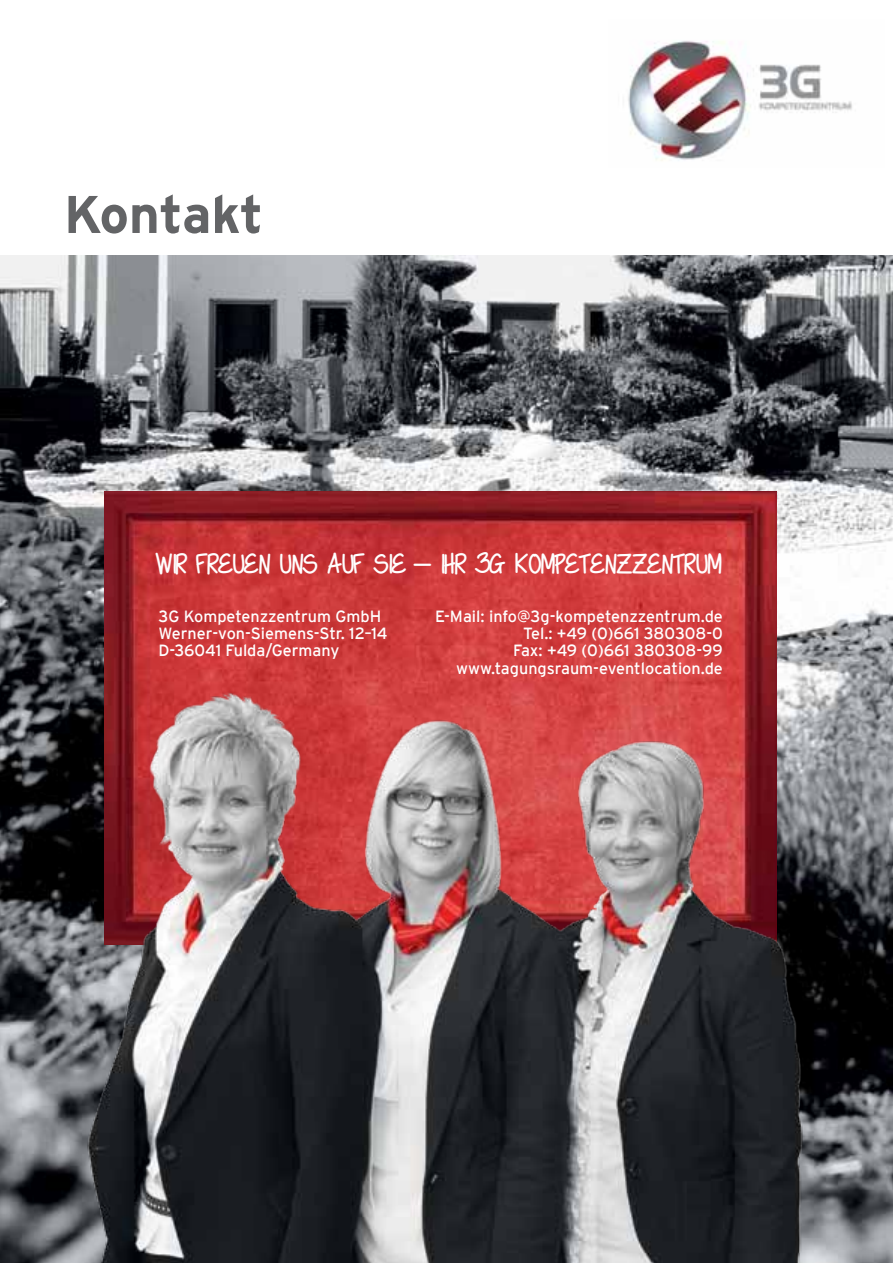
<style>
.page{position:relative;width:893px;height:1263px;background:#fff}
.page>*{position:absolute;margin:0;border:0;box-sizing:border-box;transform-origin:0 0}
.t1{font:700 52.8px "Interstate";letter-spacing:-.01em;color:#636466}
.t2{font:31.2px "Swagger";color:#fff}
.t3{font:16.2px/17.4px "Interstate";color:#fff;text-align:right}
</style>
<div class="page">
<img style="left:0;top:255px;width:893px;height:1008px">
<img style="left:104px;top:491px;width:672px;height:199px">
<img style="left:628px;top:41px;width:224px;height:120px">
<img style="left:77px;top:690px;width:744px;height:573px">
<h1 class="t1" style="left:64px;top:185px;width:201px">Kontakt</h1>
<h2 class="t2" style="left:155px;top:547px;width:567px">WIR FREUEN UNS AUF SIE – IHR 3G KOMPETENZZENTRUM</h2>
<p class="t3" style="left:435px;top:607px;width:289px">E-Mail: info@3g-kompetenzzentrum.de<br>Tel.: +49 (0)661 380308-0<br>Fax: +49 (0)661 380308-99 www.tagungsraum-eventlocation.de</p>
<p class="t3" style="left:158px;top:607px;width:231px;text-align:left">3G Kompetenzzentrum GmbH<br>Werner-von-Siemens-Str. 12–14<br>D-36041 Fulda/Germany</p>
</div>
